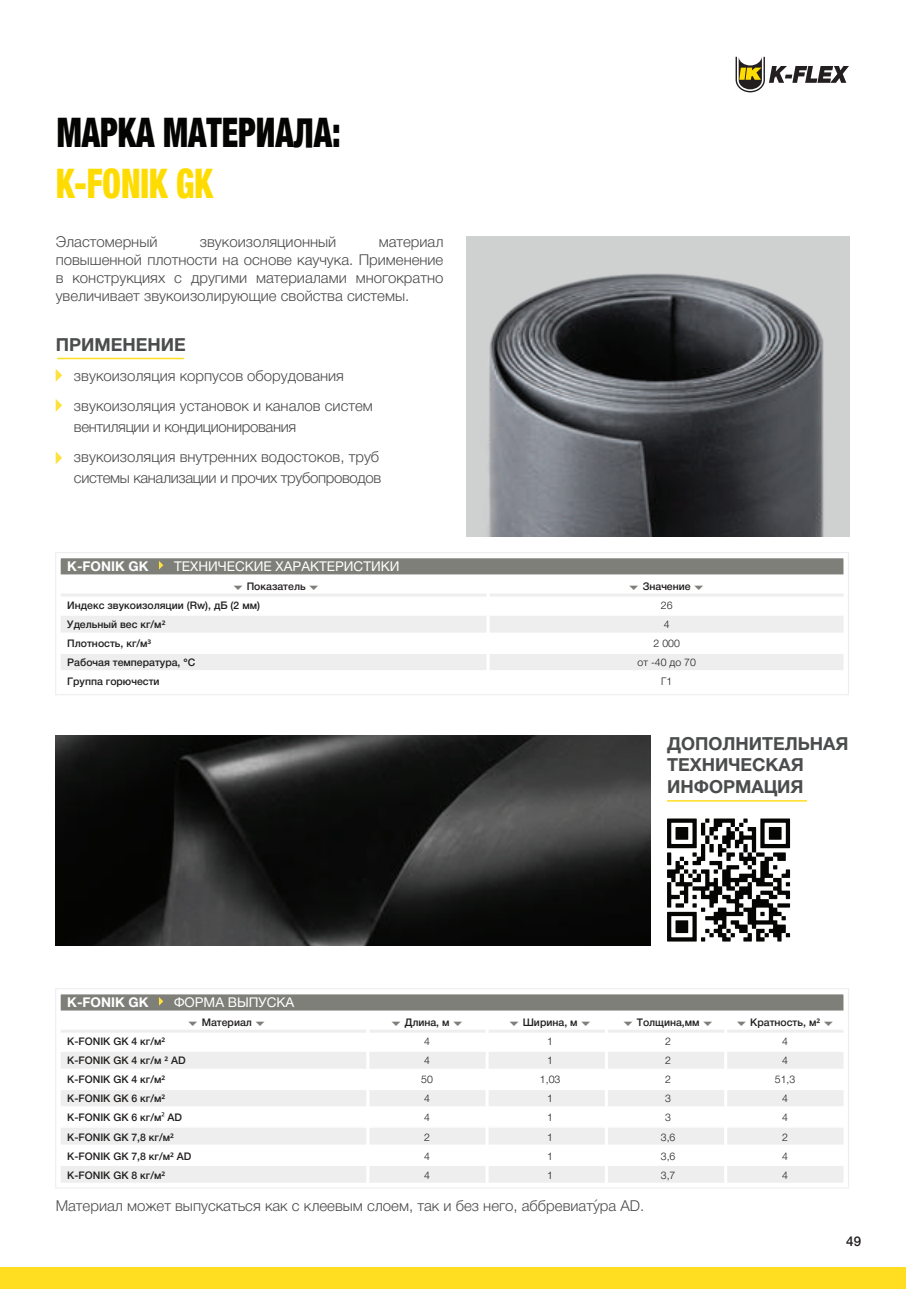
<style>
.page{position:relative;width:906px;height:1289px;background:#fff}
.page>*{position:absolute;margin:0;border:0;box-sizing:border-box;transform-origin:0 0}
.t1{font:900 condensed 40.65px "Helvetica Neue";color:#040503;scale:.81 1}
.t2{font:900 condensed 40.65px "Helvetica Neue";color:#ffdc01;scale:.81 1}
.t3{font:700 18px/21.6px "Helvetica Neue Cyr";color:#4b4c4d}
.t4{font:300 15px/18px "Helvetica Neue Cyr";color:#494a49}
.t5{font:300 15px "Helvetica Neue Cyr";letter-spacing:-.025em;color:#494a49}
.t6{font:13.5px "Helvetica Neue Cyr";color:#fff}
.t7{font:700 13.5px "Helvetica Neue Cyr";color:#fff}
.t8{font:500 13.5px "Helvetica Neue Cyr";color:#231f20}
.t9{font:500 10.5px "Helvetica Neue Cyr";color:#211e1e}
.t10{font:300 10.5px "Helvetica Neue Cyr";color:#211e1e}
.t11{font:500 10.5px "Helvetica Neue Cyr";color:#231f20}
.s1{font-family:"Open Sans";font-weight:600}
.s2{font-family:"Myriad Pro";font-weight:400}
.s3{font-family:"Open Sans"}
</style>
<div class="page">
<div style="left:0;top:1266px;width:906px;height:22px;background:#ffdd21"></div>
<svg style="left:735px;top:57px;width:114px;height:35px"></svg>
<div style="left:467px;top:236px;width:382px;height:300px;background:#cfd0d0"></div>
<img style="left:488px;top:273px;width:336px;height:263px">
<hr style="left:57px;top:358px;width:127px;height:1px;background:#ffdd21">
<svg style="left:56px;top:369px;width:6px;height:13px"></svg>
<svg style="left:56px;top:399px;width:6px;height:13px"></svg>
<svg style="left:56px;top:451px;width:6px;height:13px"></svg>
<div style="left:59px;top:614px;width:786px;height:19px;background:#edeeed"></div>
<div style="left:59px;top:652px;width:786px;height:19px;background:#edeeed"></div>
<div style="left:59px;top:557px;width:786px;height:19px;background:#7f7f7a"></div>
<div style="left:55px;top:552px;width:794px;height:143px;border:1px solid #edeeef"></div>
<hr style="left:59px;top:612px;width:786px;height:3px;background:#fff">
<hr style="left:59px;top:593px;width:786px;height:3px;background:#edeeed">
<hr style="left:59px;top:574px;width:786px;height:3px;background:#fff">
<div style="left:58px;top:555px;width:788px;height:137px;border:3px solid #fff"></div>
<hr style="left:59px;top:651px;width:786px;height:3px;background:#fff">
<hr style="left:59px;top:632px;width:786px;height:2px;background:#fff">
<hr style="left:59px;top:670px;width:786px;height:3px;background:#fff">
<hr style="left:486px;top:576px;width:3px;height:114px;background:#fff">
<svg style="left:159px;top:561px;width:4px;height:8px"></svg>
<img style="left:56px;top:735px;width:595px;height:211px">
<hr style="left:667px;top:800px;width:140px;height:1px;background:#ffdd21">
<div style="left:59px;top:1050px;width:786px;height:19px;background:#edeeed"></div>
<div style="left:59px;top:1088px;width:786px;height:19px;background:#edeeed"></div>
<div style="left:59px;top:1126px;width:786px;height:19px;background:#edeeed"></div>
<div style="left:59px;top:1165px;width:786px;height:19px;background:#edeeed"></div>
<div style="left:59px;top:992px;width:786px;height:20px;background:#7f7f7a"></div>
<div style="left:55px;top:988px;width:794px;height:200px;border:1px solid #edeeef"></div>
<hr style="left:59px;top:1048px;width:786px;height:3px;background:#fff">
<hr style="left:59px;top:1029px;width:786px;height:3px;background:#edeeed">
<hr style="left:59px;top:1010px;width:786px;height:3px;background:#fff">
<div style="left:58px;top:991px;width:788px;height:194px;border:3px solid #fff"></div>
<hr style="left:59px;top:1087px;width:786px;height:3px;background:#fff">
<hr style="left:59px;top:1068px;width:786px;height:2px;background:#fff">
<hr style="left:59px;top:1106px;width:786px;height:3px;background:#fff">
<hr style="left:59px;top:1144px;width:786px;height:3px;background:#fff">
<hr style="left:59px;top:1126px;width:786px;height:1px;background:#fff">
<hr style="left:59px;top:1182px;width:786px;height:3px;background:#fff">
<hr style="left:59px;top:1164px;width:786px;height:1px;background:#fff">
<hr style="left:366px;top:1012px;width:3px;height:172px;background:#fff">
<hr style="left:485px;top:1012px;width:3px;height:172px;background:#fff">
<hr style="left:605px;top:1012px;width:3px;height:172px;background:#fff">
<hr style="left:724px;top:1012px;width:3px;height:172px;background:#fff">
<svg style="left:159px;top:997px;width:4px;height:8px"></svg>
<svg style="left:667px;top:818px;width:123px;height:123px"></svg>
<h1 class="t1" style="left:57px;top:108px;width:352px">МАРКА МАТЕРИАЛА:</h1>
<h1 class="t2" style="left:56px;top:158px;width:195px">K-FONIK GK</h1>
<p class="t4" style="left:56px;top:233px;width:103px">Эластомерный</p>
<p class="t4" style="left:200px;top:233px;width:138px">звукоизоляционный</p>
<p class="t4" style="left:56px;top:233px;width:389px;text-align:justify;text-indent:323px">материал повышенной плотности на основе каучука. Применение в конструкциях с другими материалами многократно увеличивает звукоизолирующие свойства системы.</p>
<p class="t3" style="left:56px;top:334px;width:132px">ПРИМЕНЕНИЕ</p>
<p class="t4" style="left:74px;top:360px;width:300px;line-height:30px">звукоизоляция корпусов оборудования звукоизоляция установок и каналов систем</p>
<p class="t4" style="left:74px;top:411px;width:307px;line-height:30px">вентиляции и кондиционирования звукоизоляция внутренних водостоков, труб</p>
<p class="t5" style="left:74px;top:469px;width:309px">системы канализации и прочих трубопроводов</p>
<p class="t7" style="left:67px;top:559px;width:83px">K-FONIK GK</p>
<p class="t6" style="left:174px;top:559px;width:227px">ТЕХНИЧЕСКИЕ ХАРАКТЕРИСТИКИ</p>
<p class="t11" style="left:247px;top:580px;width:60px">Показатель</p>
<p class="t9" style="left:642px;top:580px;width:50px">Значение</p>
<p class="t9" style="left:67px;top:599px;width:194px">Индекс звукоизоляции (Rw), дБ (2 мм)</p>
<p class="t10" style="left:661px;top:599px;width:13px">26</p>
<p class="t9" style="left:67px;top:618px;width:100px">Удельный вес кг/м<span class="s1">²</span></p>
<p class="t10" style="left:664px;top:618px;width:7px">4</p>
<p class="t9" style="left:67px;top:637px;width:86px">Плотность, кг/м<span class="s1">³</span></p>
<p class="t10" style="left:653px;top:637px;width:28px">2 000</p>
<p class="t9" style="left:67px;top:656px;width:129px">Рабочая температура, °C</p>
<p class="t10" style="left:637px;top:656px;width:60px">от -40 до 70</p>
<p class="t9" style="left:67px;top:675px;width:94px">Группа горючести</p>
<p class="t10" style="left:661px;top:675px;width:13px">Г1</p>
<p class="t3" style="left:667px;top:732px;width:183px">ДОПОЛНИТЕЛЬНАЯ<br>ТЕХНИЧЕСКАЯ<br>ИНФОРМАЦИЯ</p>
<p class="t7" style="left:67px;top:994px;width:83px">K-FONIK GK</p>
<p class="t6" style="left:174px;top:994px;width:122px">ФОРМА ВЫПУСКА</p>
<p class="t11" style="left:202px;top:1016px;width:52px">Материал</p>
<p class="t9" style="left:405px;top:1016px;width:46px">Длина, м</p>
<p class="t9" style="left:523px;top:1016px;width:56px">Ширина, м</p>
<p class="t9" style="left:637px;top:1016px;width:64px">Толщина,мм</p>
<p class="t9" style="left:750px;top:1016px;width:71px">Кратность, м<span class="s1">²</span></p>
<p class="t9" style="left:67px;top:1035px;width:99px">K-FONIK GK 4 кг/м<span class="s1">²</span></p>
<p class="t10" style="left:782px;top:1035px;width:7px">4</p>
<p class="t10" style="left:665px;top:1035px;width:7px">2</p>
<p class="t10" style="left:424px;top:1035px;width:7px">4</p>
<p class="t10" style="left:547px;top:1035px;width:7px">1</p>
<p class="t9" style="left:67px;top:1054px;width:120px">K-FONIK GK 4 кг/м <span class="s1">²</span> AD</p>
<p class="t9" style="left:67px;top:1092px;width:99px">K-FONIK GK 6 кг/м<span class="s1">²</span></p>
<p class="t9" style="left:67px;top:1073px;width:99px">K-FONIK GK 4 кг/м<span class="s1">²</span></p>
<p class="t10" style="left:424px;top:1054px;width:7px">4</p>
<p class="t10" style="left:547px;top:1054px;width:7px">1</p>
<p class="t10" style="left:665px;top:1054px;width:7px">2</p>
<p class="t10" style="left:782px;top:1054px;width:7px">4</p>
<p class="t10" style="left:421px;top:1073px;width:13px">50</p>
<p class="t10" style="left:540px;top:1073px;width:22px">1,03</p>
<p class="t10" style="left:665px;top:1073px;width:7px">2</p>
<p class="t10" style="left:775px;top:1073px;width:22px">51,3</p>
<p class="t10" style="left:424px;top:1092px;width:7px">4</p>
<p class="t10" style="left:547px;top:1092px;width:7px">1</p>
<p class="t10" style="left:665px;top:1092px;width:7px">3</p>
<p class="t10" style="left:782px;top:1092px;width:7px">4</p>
<p class="t9" style="left:67px;top:1111px;width:116px">K-FONIK GK 6 кг/м<span class="s2">²</span> AD</p>
<p class="t10" style="left:782px;top:1111px;width:7px">4</p>
<p class="t10" style="left:665px;top:1111px;width:7px">3</p>
<p class="t10" style="left:424px;top:1111px;width:7px">4</p>
<p class="t10" style="left:547px;top:1111px;width:7px">1</p>
<p class="t9" style="left:67px;top:1131px;width:108px">K-FONIK GK 7,8 кг/м<span class="s1">²</span></p>
<p class="t9" style="left:67px;top:1169px;width:99px">K-FONIK GK 8 кг/м<span class="s1">²</span></p>
<p class="t9" style="left:67px;top:1150px;width:126px">K-FONIK GK 7,8 кг/м<span class="s1">²</span> AD</p>
<p class="t10" style="left:424px;top:1131px;width:7px">2</p>
<p class="t10" style="left:547px;top:1131px;width:7px">1</p>
<p class="t10" style="left:661px;top:1131px;width:16px">3,6</p>
<p class="t10" style="left:782px;top:1131px;width:7px">2</p>
<p class="t10" style="left:424px;top:1150px;width:7px">4</p>
<p class="t10" style="left:547px;top:1150px;width:7px">1</p>
<p class="t10" style="left:661px;top:1150px;width:16px">3,6</p>
<p class="t10" style="left:782px;top:1150px;width:7px">4</p>
<p class="t10" style="left:424px;top:1169px;width:7px">4</p>
<p class="t10" style="left:547px;top:1169px;width:7px">1</p>
<p class="t10" style="left:661px;top:1169px;width:16px">3,7</p>
<p class="t10" style="left:782px;top:1169px;width:7px">4</p>
<p class="t4" style="left:56px;top:1196px;width:590px">Материал может выпускаться как с клеевым слоем, так и без него, аббревиату<span class="s3">́</span>ра AD.</p>
<p class="t8" style="left:846px;top:1233px;width:17px">49</p>
</div>
